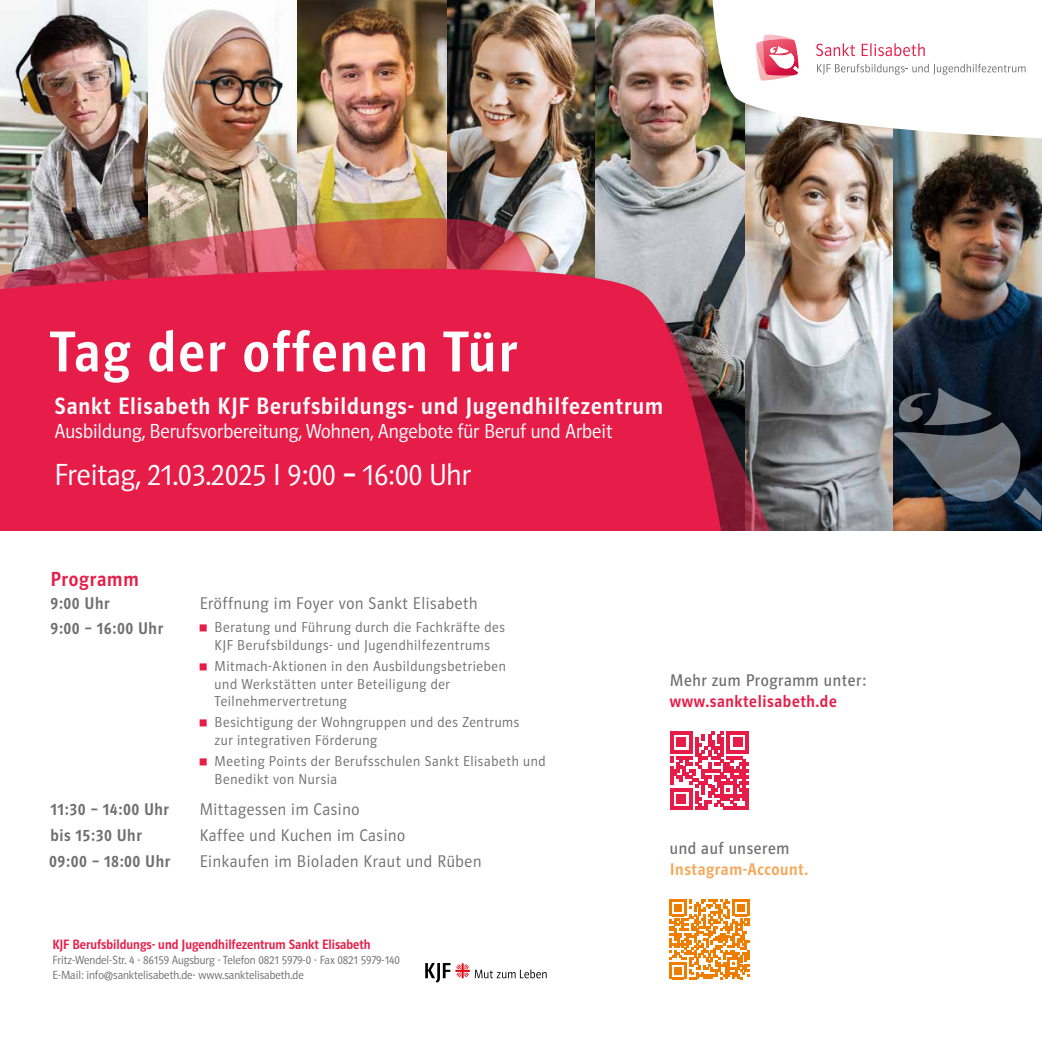
<style>
.page{position:relative;width:1042px;height:1042px;background:#fff}
.page>*{position:absolute;margin:0;border:0;box-sizing:border-box;transform-origin:0 0}
.t1{font:59.5px "Polo Condensed Krftg";letter-spacing:.035em;color:#fff}
.t2{font:31.5px "Polo Condensed Leicht";color:#fff}
.t3{font:24.5px "Polo Condensed Krftg";letter-spacing:.035em;color:#fff}
.t4{font:21px "Polo Condensed Leicht";color:#fff}
.t5{font:21px "Polo Condensed Krftg";letter-spacing:.04em;color:#e61d48}
.t6{font:17.5px/25.9px "Polo Condensed Leicht";letter-spacing:.035em;color:#706f6f}
.t7{font:17.5px/25.9px "Polo Condensed Krftg";letter-spacing:.035em;color:#706f6f}
.t8{font:17.5px "Polo Condensed Buch";letter-spacing:.035em;color:#706f6f}
.t9{font:17.5px "Polo Condensed Krftg";letter-spacing:.035em;color:#e61d48}
.t10{font:17.5px "Polo Condensed Krftg";letter-spacing:.035em;color:#f6a758}
.t11{font:14.88px/17.5px "Polo Condensed Leicht";letter-spacing:.045em;color:#706f6f}
.t12{font:14px "Polo Condensed Krftg";color:#e61d48}
.t13{font:12.25px/14.7px "Polo Condensed Leicht";color:#706f6f}
.s1{font-family:"Polo Condensed Krftg"}
</style>
<div class="page">
<img style="left:0;top:0;width:149px;height:188px">
<img style="left:446px;top:0;width:149px;height:188px">
<img style="left:149px;top:0;width:149px;height:188px">
<img style="left:298px;top:0;width:148px;height:188px">
<img style="left:744px;top:147px;width:149px;height:384px">
<img style="left:595px;top:0;width:149px;height:241px">
<img style="left:893px;top:147px;width:149px;height:384px">
<img style="left:0;top:188px;width:652px;height:53px">
<svg style="left:796px;top:252px;width:68px;height:279px;background:#a4a09f"></svg>
<svg style="left:0;top:241px;width:796px;height:290px;background:#d33052"></svg>
<img style="left:694px;top:0;width:348px;height:147px">
<svg style="left:817px;top:64px;width:208px;height:11px"></svg>
<svg style="left:816px;top:43px;width:39px;height:13px"></svg>
<svg style="left:861px;top:43px;width:64px;height:13px"></svg>
<svg style="left:754px;top:35px;width:45px;height:47px"></svg>
<svg style="left:893px;top:387px;width:149px;height:134px;background:#3f454d"></svg>
<svg style="left:425px;top:963px;width:122px;height:19px"></svg>
<svg style="left:669px;top:899px;width:80px;height:80px"></svg>
<svg style="left:670px;top:731px;width:79px;height:79px"></svg>
<h1 class="t1" style="left:50px;top:321px;width:469px">Tag der offenen Tür</h1>
<h3 class="t3" style="left:55px;top:393px;width:610px">Sankt Elisabeth KJF Berufsbildungs- und Jugendhilfezentrum</h3>
<h3 class="t4" style="left:55px;top:420px;width:559px">Ausbildung, Berufsvorbereitung, Wohnen, Angebote für Beruf und Arbeit</h3>
<h2 class="t2" style="left:55px;top:458px;width:418px">Freitag, 21.03.2025 I 9:00 <span class="s1">–</span> 16:00 Uhr</h2>
<h3 class="t5" style="left:50px;top:568px;width:90px">Programm</h3>
<p class="t7" style="left:50px;top:590px;width:114px">9:00 Uhr<br>9:00 – 16:00 Uhr</p>
<p class="t7" style="left:49px;top:796px;width:122px">11:30 – 14:00 Uhr bis 15:30 Uhr<br>09:00 – 18:00 Uhr</p>
<p class="t6" style="left:200px;top:590px;width:279px">Eröffnung im Foyer von Sankt Elisabeth</p>
<p class="t11" style="left:215px;top:619px;width:292px">Beratung und Führung durch die Fachkräfte des<br>KJF Berufsbildungs- und Jugendhilfezentrums</p>
<p class="t11" style="left:215px;top:658px;width:293px">Mitmach-Aktionen in den Ausbildungsbetrieben und Werkstätten unter Beteiligung der<br>Teilnehmervertretung</p>
<p class="t11" style="left:215px;top:714px;width:306px">Besichtigung der Wohngruppen und des Zentrums zur integrativen Förderung</p>
<p class="t11" style="left:215px;top:752px;width:333px">Meeting Points der Berufsschulen Sankt Elisabeth und<br>Benedikt von Nursia</p>
<p class="t6" style="left:200px;top:796px;width:283px">Mittagessen im Casino<br>Kaffee und Kuchen im Casino<br>Einkaufen im Bioladen Kraut und Rüben</p>
<p class="t12" style="left:52px;top:937px;width:320px">KJF Berufsbildungs- und Jugendhilfezentrum Sankt Elisabeth</p>
<p class="t13" style="left:52px;top:953px;width:349px">Fritz-Wendel-Str. 4 · 86159 Augsburg · Telefon 0821 5979-0 · Fax 0821 5979-140<br>E-Mail: info@sanktelisabeth.de· www.sanktelisabeth.de</p>
<p class="t8" style="left:670px;top:671px;width:198px">Mehr zum Programm unter:</p>
<p class="t9" style="left:670px;top:692px;width:168px">www.sanktelisabeth.de</p>
<p class="t8" style="left:670px;top:839px;width:121px">und auf unserem</p>
<p class="t10" style="left:670px;top:860px;width:140px">Instagram-Account.</p>
</div>
